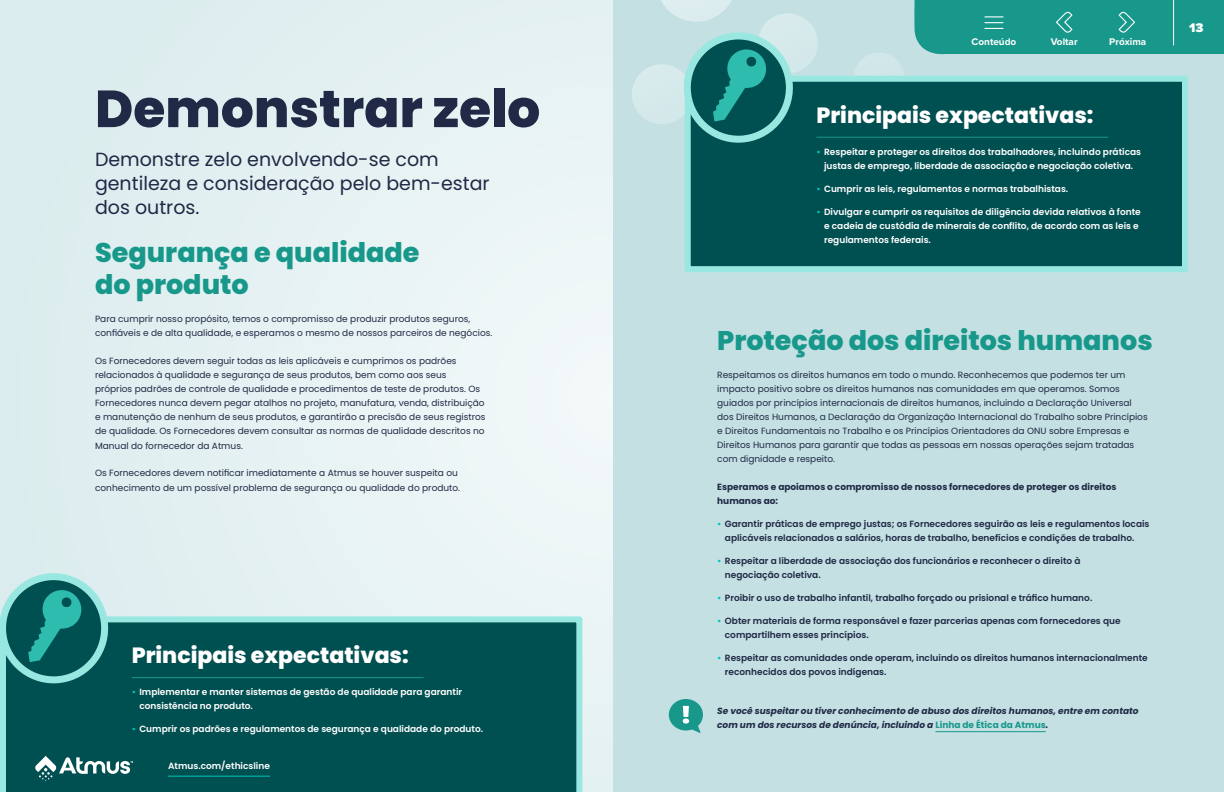
<style>
.page{position:relative;width:1224px;height:792px;background:#e5f1f3}
.page>*{position:absolute;margin:0;border:0;box-sizing:border-box;transform-origin:0 0}
.t1{font:800 52px "Poppins";color:#202945}
.t2{font:800 27px/32px "Poppins";color:#18988b}
.t3{font:800 22px "Poppins";color:#fff}
.t4{font:19px/24px "Poppins";color:#202945}
.t5{font:900 13px "Proxima Nova";color:#fff}
.t6{font:900 11px "Proxima Nova";color:#fff}
.t7{font:700 10px "Proxima Nova";color:#fff}
.t8{font:9px/14px "Poppins";color:#202945}
.t9{font:600 9px/14px "Poppins";color:#202945}
.t10{font:600 9px/14px "Poppins";color:#fff}
.t11{font:italic 700 9px/14px "Poppins";color:#202945}
.t12{font:700 9px/14px "Poppins";color:#202945}
.s1{color:#00c4b3}
.s2{font-style:normal;color:#18988b}
</style>
<div class="page">
<div style="left:613px;top:0;width:611px;height:792px;background:#c4e0e3"></div>
<div style="left:669px;top:699px;width:34px;height:32px;background:#18988b;border-radius:50%"></div>
<svg style="left:683px;top:706px;width:18px;height:27px"></svg>
<hr style="left:935px;top:731px;width:111px;height:1px;background:#18988b">
<div style="left:0;top:616px;width:582px;height:176px;background:#004f51"></div>
<svg style="left:0;top:573px;width:110px;height:114px;background:#3c8c8a"></svg>
<hr style="left:132px;top:677px;width:292px;height:1px;background:#18988b">
<div style="left:685px;top:76px;width:503px;height:196px;background:#004f51;border:6px solid #99e7e1"></div>
<svg style="left:632px;top:0;width:276px;height:180px"></svg>
<hr style="left:816px;top:137px;width:292px;height:1px;background:#18988b">
<svg style="left:35px;top:756px;width:97px;height:25px;background:#4a8283"></svg>
<div style="left:914px;top:0;width:310px;height:54px;background:#18988b"></div>
<hr style="left:168px;top:776px;width:102px;height:1px;background:#00c4b3">
<h1 class="t1" style="left:95px;top:79px;width:447px">Demonstrar zelo</h1>
<h3 class="t4" style="left:95px;top:148px;width:396px">Demonstre zelo envolvendo-se com gentileza e consideração pelo bem-estar dos outros.</h3>
<h2 class="t2" style="left:95px;top:237px;width:326px">Segurança e qualidade do produto</h2>
<p class="t8" style="left:95px;top:312px;width:399px">Para cumprir nosso propósito, temos o compromisso de produzir produtos seguros, confiáveis e de alta qualidade, e esperamos o mesmo de nossos parceiros de negócios.</p>
<p class="t8" style="left:95px;top:354px;width:392px">Os Fornecedores devem seguir todas as leis aplicáveis e cumprimos os padrões relacionados à qualidade e segurança de seus produtos, bem como aos seus próprios padrões de controle de qualidade e procedimentos de teste de produtos. Os Fornecedores nunca devem pegar atalhos no projeto, manufatura, venda, distribuição e manutenção de nenhum de seus produtos, e garantirão a precisão de seus registros de qualidade. Os Fornecedores devem consultar as normas de qualidade descritos no Manual do fornecedor da Atmus.</p>
<p class="t8" style="left:95px;top:466px;width:367px">Os Fornecedores devem notificar imediatamente a Atmus se houver suspeita ou conhecimento de um possível problema de segurança ou qualidade do produto.</p>
<h3 class="t3" style="left:132px;top:643px;width:279px">Principais expectativas:</h3>
<p class="t10" style="left:139px;top:685px;width:324px;text-indent:-8px"><span class="s1">•</span> Implementar e manter sistemas de gestão de qualidade para garantir consistência no produto.</p>
<p class="t10" style="left:132px;top:722px;width:353px"><span class="s1">•</span> Cumprir os padrões e regulamentos de segurança e qualidade do produto.</p>
<p class="t10" style="left:168px;top:759px;width:103px">Atmus.com/ethicsline</p>
<p class="t7" style="left:1051px;top:35px;width:28px">Voltar</p>
<p class="t7" style="left:1109px;top:35px;width:39px">Próxima</p>
<p class="t7" style="left:972px;top:35px;width:46px">Conteúdo</p>
<p class="t7" style="left:973px;top:35px;width:43px">Contents</p>
<p class="t7" style="left:1055px;top:35px;width:22px">Next</p>
<p class="t7" style="left:1115px;top:35px;width:24px">Back</p>
<h3 class="t3" style="left:816px;top:102px;width:279px">Principais expectativas:</h3>
<p class="t10" style="left:816px;top:145px;width:326px;text-align:center"><span class="s1">•</span> Respeitar e proteger os direitos dos trabalhadores, incluindo práticas justas de emprego, liberdade de associação e negociação coletiva.</p>
<p class="t10" style="left:816px;top:182px;width:253px"><span class="s1">•</span> Cumprir as leis, regulamentos e normas trabalhistas.</p>
<p class="t10" style="left:824px;top:205px;width:318px;text-indent:-8px"><span class="s1">•</span> Divulgar e cumprir os requisitos de diligência devida relativos à fonte e cadeia de custódia de minerais de conflito, de acordo com as leis e regulamentos federais.</p>
<h2 class="t2" style="left:717px;top:324px;width:437px">Proteção dos direitos humanos</h2>
<p class="t8" style="left:717px;top:368px;width:432px">Respeitamos os direitos humanos em todo o mundo. Reconhecemos que podemos ter um impacto positivo sobre os direitos humanos nas comunidades em que operamos. Somos guiados por princípios internacionais de direitos humanos, incluindo a Declaração Universal dos Direitos Humanos, a Declaração da Organização Internacional do Trabalho sobre Princípios e Direitos Fundamentais no Trabalho e os Princípios Orientadores da ONU sobre Empresas e Direitos Humanos para garantir que todas as pessoas em nossas operações sejam tratadas com dignidade e respeito.</p>
<p class="t12" style="left:717px;top:480px;width:401px">Esperamos e apoiamos o compromisso de nossos fornecedores de proteger os direitos humanos ao:</p>
<p class="t9" style="left:725px;top:517px;width:426px;text-indent:-8px"><span class="s1">•</span> Garantir práticas de emprego justas; os Fornecedores seguirão as leis e regulamentos locais aplicáveis relacionados a salários, horas de trabalho, benefícios e condições de trabalho.</p>
<p class="t9" style="left:725px;top:554px;width:357px;text-indent:-8px"><span class="s1">•</span> Respeitar a liberdade de associação dos funcionários e reconhecer o direito à negociação coletiva.</p>
<p class="t9" style="left:717px;top:591px;width:377px"><span class="s1">•</span> Proibir o uso de trabalho infantil, trabalho forçado ou prisional e tráfico humano.</p>
<p class="t9" style="left:725px;top:614px;width:397px;text-indent:-8px"><span class="s1">•</span> Obter materiais de forma responsável e fazer parcerias apenas com fornecedores que compartilhem esses princípios.</p>
<p class="t9" style="left:725px;top:651px;width:424px;text-indent:-8px"><span class="s1">•</span> Respeitar as comunidades onde operam, incluindo os direitos humanos internacionalmente reconhecidos dos povos indígenas.</p>
<p class="t11" style="left:717px;top:704px;width:423px">Se você suspeitar ou tiver conhecimento de abuso dos direitos humanos, entre em contato com um dos recursos de denúncia, incluindo a <span class="s2">Linha de Ética da Atmus</span>.</p>
<p class="t6" style="left:1198px;top:18px;width:14px">13</p>
<h3 class="t5" style="left:1189px;top:18px;width:16px">13</h3>
</div>
